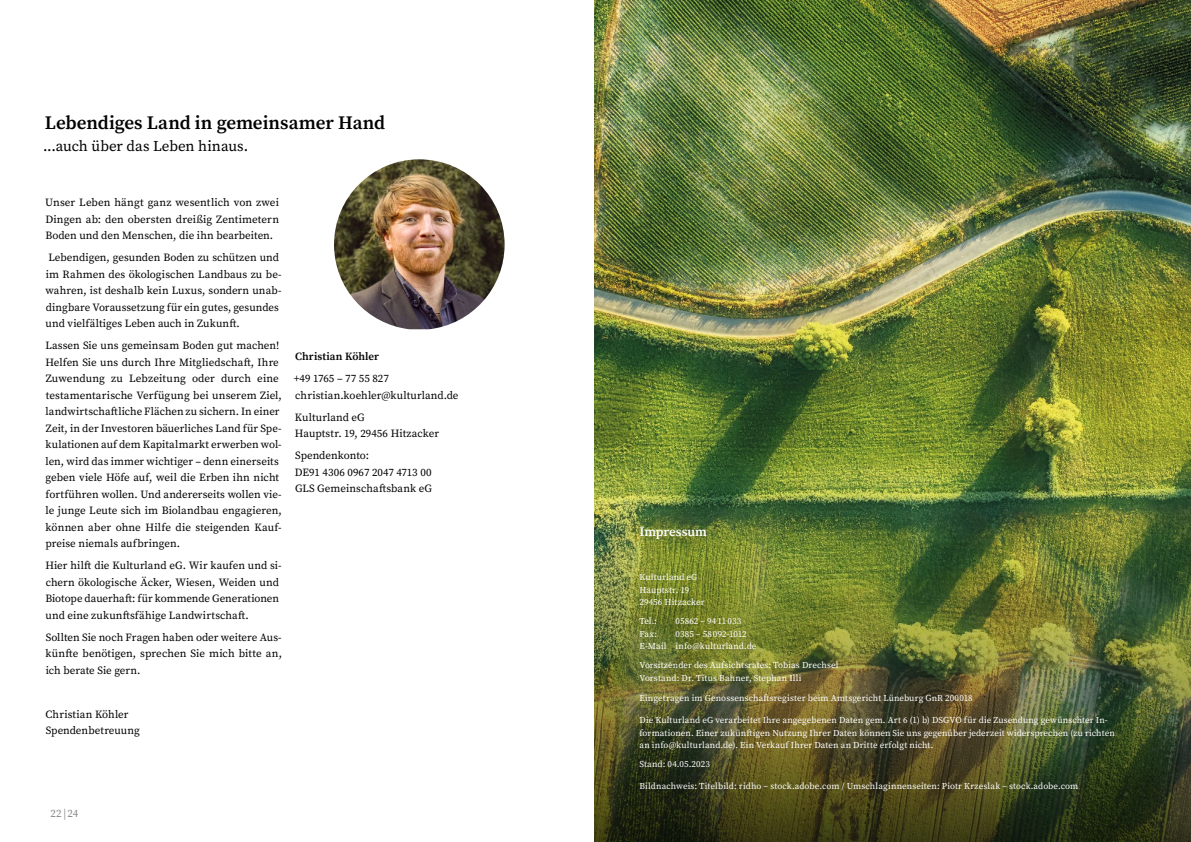
<style>
.page{position:relative;width:1191px;height:842px;background:#fff}
.page>*{position:absolute;margin:0;border:0;box-sizing:border-box;transform-origin:0 0}
.t1{font:600 19px "Source Serif Pro";letter-spacing:-.005em;color:#000}
.t2{font:15px "Source Serif Pro";color:#000}
.t3{font:600 13px "Source Serif Pro";color:#fff}
.t4{font:11px/16.5px "Source Serif Pro";color:#000}
.t5{font:600 11px "Source Serif Pro";letter-spacing:.005em;color:#000}
.t6{font:11px "Source Serif Pro";color:#878787}
.t7{font:9px/12.5px "Source Serif Pro";letter-spacing:.01em;color:#fff}
</style>
<div class="page">
<img style="left:334px;top:159px;width:170px;height:170px">
<img style="left:594px;top:0;width:597px;height:515px">
<img style="left:594px;top:515px;width:597px;height:327px">
<h1 class="t1" style="left:45px;top:110px;width:342px">Lebendiges Land in gemeinsamer Hand</h1>
<h2 class="t2" style="left:43px;top:136px;width:207px">...auch über das Leben hinaus.</h2>
<p class="t4" style="left:45px;top:194px;width:235px;text-align:justify">Unser Leben hängt ganz wesentlich von zwei Dingen ab: den obersten dreißig Zentimetern Boden und den Menschen, die ihn bearbeiten.</p>
<p class="t4" style="left:45px;top:249px;width:238px">Lebendigen, gesunden Boden zu schützen und im Rahmen des ökologischen Landbaus zu be&shy;wahren, ist deshalb kein Luxus, sondern unab&shy;dingbare Voraussetzung für ein gutes, gesundes und vielfältiges Leben auch in Zukunft.</p>
<p class="t4" style="left:45px;top:337px;width:238px">Lassen Sie uns gemeinsam Boden gut machen!<br>Helfen Sie uns durch Ihre Mitgliedschaft, Ihre Zuwendung zu Lebzeitung oder durch eine testamentarische Verfügung bei unserem Ziel, landwirtschaftliche Flächen zu sichern. In einer Zeit, in der Investoren bäuerliches Land für Spe&shy;kulationen auf dem Kapitalmarkt erwerben wol&shy;len, wird das immer wichtiger – denn einerseits geben viele Höfe auf, weil die Erben ihn nicht fortführen wollen. Und andererseits wollen vie&shy;le junge Leute sich im Biolandbau engagieren, können aber ohne Hilfe die steigenden Kauf&shy;preise niemals aufbringen.</p>
<p class="t4" style="left:45px;top:557px;width:238px">Hier hilft die Kulturland eG. Wir kaufen und si&shy;chern ökologische Äcker, Wiesen, Weiden und Biotope dauerhaft: für kommende Generationen und eine zukunftsfähige Landwirtschaft.</p>
<p class="t4" style="left:46px;top:629px;width:238px;text-align:justify">Sollten Sie noch Fragen haben oder weitere Aus&shy;künfte benötigen, sprechen Sie mich bitte an, ich berate Sie gern.</p>
<p class="t4" style="left:45px;top:706px;width:96px">Christian Köhler<br>Spendenbetreuung</p>
<p class="t5" style="left:295px;top:349px;width:86px">Christian Köhler</p>
<p class="t4" style="left:294px;top:370px;width:166px">+49 1765 – 77 55 827 christian.koehler@kulturland.de</p>
<p class="t4" style="left:295px;top:409px;width:146px">Kulturland eG<br>Hauptstr. 19, 29456 Hitzacker</p>
<p class="t4" style="left:295px;top:447px;width:139px">Spendenkonto:<br>DE91 4306 0967 2047 4713 00<br>GLS Gemeinschaftsbank eG</p>
<p class="t6" style="left:50px;top:806px;width:29px">22|24</p>
<p class="t3" style="left:639px;top:523px;width:69px">Impressum</p>
<p class="t7" style="left:639px;top:571px;width:67px">Kulturland eG<br>Hauptstr. 19<br>29456 Hitzacker</p>
<p class="t7" style="left:639px;top:615px;width:19px">Tel.:</p>
<p class="t7" style="left:675px;top:615px;width:67px">05862 – 94 11 033</p>
<p class="t7" style="left:639px;top:627px;width:19px">Fax:</p>
<p class="t7" style="left:639px;top:627px;width:118px;text-indent:36px">0385 – 58092-1012<br>E-Mail info@kulturland.de</p>
<p class="t7" style="left:639px;top:659px;width:200px">Vorsitzender des Aufsichtsrates: Tobias Drechsel<br>Vorstand: Dr. Titus Bahner, Stephan Illi</p>
<p class="t7" style="left:639px;top:692px;width:335px">Eingetragen im Genossenschaftsregister beim Amtsgericht Lüneburg GnR 200018</p>
<p class="t7" style="left:639px;top:714px;width:477px">Die Kulturland eG verarbeitet Ihre angegebenen Daten gem. Art 6 (1) b) DSGVO für die Zusendung gewünschter In&shy;formationen. Einer zukünftigen Nutzung Ihrer Daten können Sie uns gegenüber jederzeit widersprechen (zu richten an info@kulturland.de). Ein Verkauf Ihrer Daten an Dritte erfolgt nicht.</p>
<p class="t7" style="left:639px;top:758px;width:72px">Stand: 04.05.2023</p>
<p class="t7" style="left:639px;top:780px;width:440px">Bildnachweis: Titelbild: ridho – stock.adobe.com / Umschlaginnenseiten: Piotr Krzeslak – stock.adobe.com</p>
</div>
